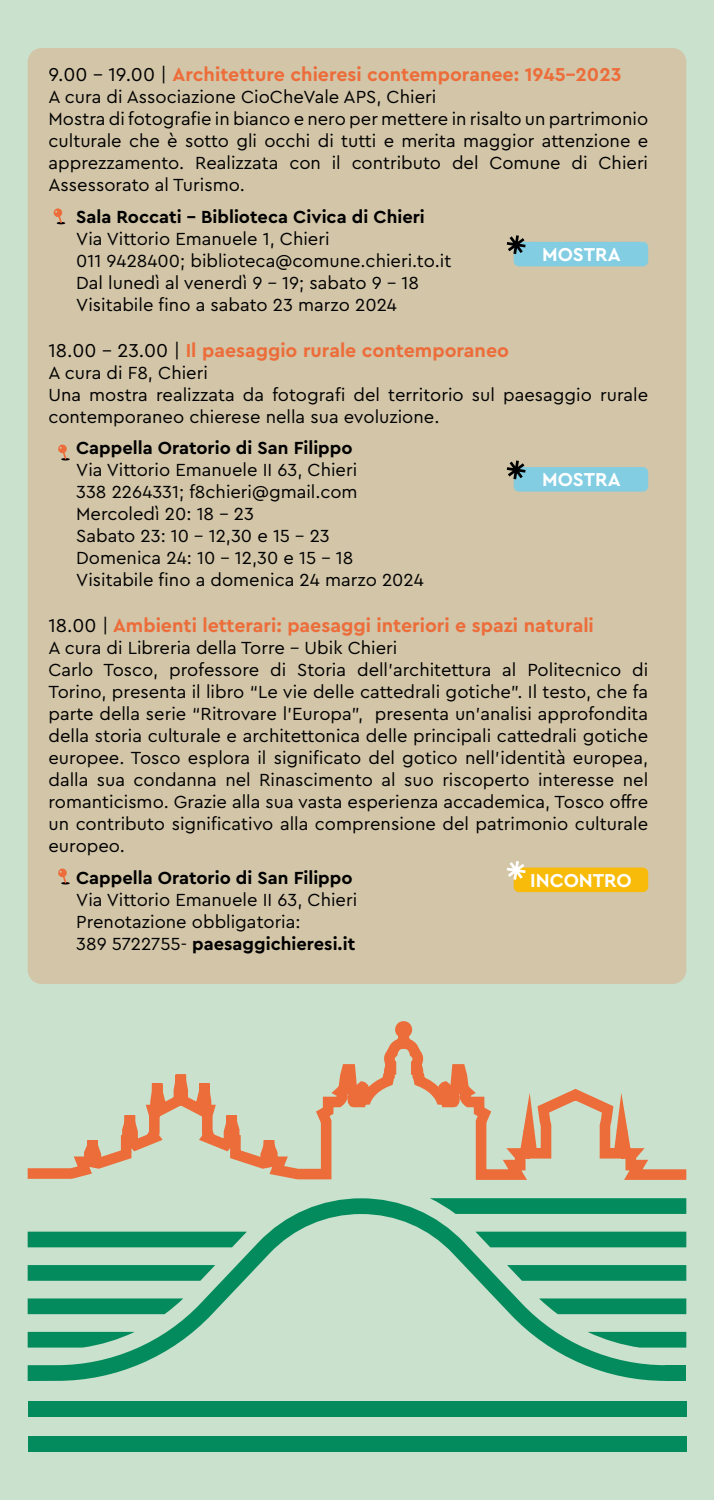
<style>
.page{position:relative;width:714px;height:1500px;background:#cae2cd}
.page>*{position:absolute;margin:0;border:0;box-sizing:border-box;transform-origin:0 0}
.t1{font:700 19.5px "Cera Pro";color:#ed6d3a}
.t2{font:700 19.5px "Cera Pro";color:#fff}
.t3{font:18.3px/22px "Cera Pro";color:#000}
.t4{font:700 18.3px "Cera Pro";color:#000}
.s1{font-weight:400;color:#000}
.s2{font-weight:700}
</style>
<div class="page">
<div style="left:28px;top:48px;width:658px;height:936px;background:#d2c5a8;border-radius:14px"></div>
<div style="left:514px;top:242px;width:134px;height:24px;background:#82cde2;border-radius:5px"></div>
<svg style="left:507px;top:235px;width:19px;height:19px"></svg>
<div style="left:514px;top:467px;width:134px;height:25px;background:#82cde2;border-radius:5px"></div>
<svg style="left:507px;top:461px;width:19px;height:18px"></svg>
<svg style="left:53px;top:208px;width:12px;height:16px"></svg>
<svg style="left:58px;top:444px;width:12px;height:17px"></svg>
<svg style="left:28px;top:1198px;width:638px;height:183px"></svg>
<svg style="left:430px;top:1198px;width:256px;height:16px;background:#119064"></svg>
<div style="left:475px;top:1232px;width:211px;height:15px;background:#048b5d"></div>
<div style="left:28px;top:1232px;width:219px;height:15px;background:#048b5d"></div>
<svg style="left:507px;top:1265px;width:179px;height:16px;background:#0f9063"></svg>
<svg style="left:28px;top:1265px;width:187px;height:16px;background:#0e8f63"></svg>
<svg style="left:539px;top:1298px;width:147px;height:16px;background:#159266"></svg>
<svg style="left:588px;top:1332px;width:98px;height:16px"></svg>
<div style="left:28px;top:1436px;width:658px;height:16px;background:#048b5d"></div>
<div style="left:28px;top:1401px;width:658px;height:16px;background:#048b5d"></div>
<svg style="left:27px;top:836px;width:660px;height:344px"></svg>
<div style="left:666px;top:1365px;width:20px;height:16px;background:#048b5d"></div>
<p class="t1" style="left:48px;top:62px;width:575px"><span class="s1">9.00 - 19.00 |</span> Architetture chieresi contemporanee: 1945-2023</p>
<p class="t3" style="left:48px;top:85px;width:601px">A cura di Associazione CioCheVale APS, Chieri<br>Mostra di fotografie in bianco e nero per mettere in risalto un partrimonio culturale che è sotto gli occhi di tutti e merita maggior attenzione e apprezzamento. Realizzata con il contributo del Comune di Chieri Assessorato al Turismo.</p>
<p class="t4" style="left:76px;top:205px;width:350px">Sala Roccati - Biblioteca Civica di Chieri</p>
<p class="t3" style="left:76px;top:227px;width:377px">Via Vittorio Emanuele 1, Chieri<br>011 9428400; biblioteca@comune.chieri.to.it Dal lunedì al venerdì 9 - 19; sabato 9 - 18<br>Visitabile fino a sabato 23 marzo 2024</p>
<p class="t1" style="left:48px;top:337px;width:462px"><span class="s1">18.00 - 23.00 |</span> Il paesaggio rurale contemporaneo</p>
<p class="t3" style="left:48px;top:361px;width:601px">A cura di F8, Chieri<br>Una mostra realizzata da fotografi del territorio sul paesaggio rurale contemporaneo chierese nella sua evoluzione.</p>
<p class="t4" style="left:76px;top:436px;width:278px">Cappella Oratorio di San Filippo</p>
<p class="t3" style="left:76px;top:458px;width:349px">Via Vittorio Emanuele II 63, Chieri<br>338 2264331; f8chieri@gmail.com<br>Mercoledì 20: 18 - 23<br>Sabato 23: 10 - 12,30 e 15 - 23<br>Domenica 24: 10 - 12,30 e 15 - 18<br>Visitabile fino a domenica 24 marzo 2024</p>
<p class="t1" style="left:48px;top:612px;width:547px"><span class="s1">18.00 |</span> Ambienti letterari: paesaggi interiori e spazi naturali</p>
<p class="t3" style="left:48px;top:636px;width:601px">A cura di Libreria della Torre - Ubik Chieri<br>Carlo Tosco, professore di Storia dell’architettura al Politecnico di Torino, presenta il libro “Le vie delle cattedrali gotiche”. Il testo, che fa parte della serie “Ritrovare l’Europa”, presenta un’analisi approfondita della storia culturale e architettonica delle principali cattedrali gotiche europee. Tosco esplora il significato del gotico nell’identità europea, dalla sua condanna nel Rinascimento al suo riscoperto interesse nel romanticismo. Grazie alla sua vasta esperienza accademica, Tosco offre un contributo significativo alla comprensione del patrimonio culturale europeo.</p>
<p class="t4" style="left:76px;top:866px;width:278px">Cappella Oratorio di San Filippo</p>
<p class="t3" style="left:76px;top:888px;width:283px">Via Vittorio Emanuele II 63, Chieri<br>Prenotazione obbligatoria:<br>389 5722755- <span class="s2">paesaggichieresi.it</span></p>
<p class="t2" style="left:542px;top:242px;width:80px">MOSTRA</p>
<p class="t2" style="left:542px;top:467px;width:80px">MOSTRA</p>
<p class="t2" style="left:530px;top:867px;width:103px">INCONTRO</p>
</div>
